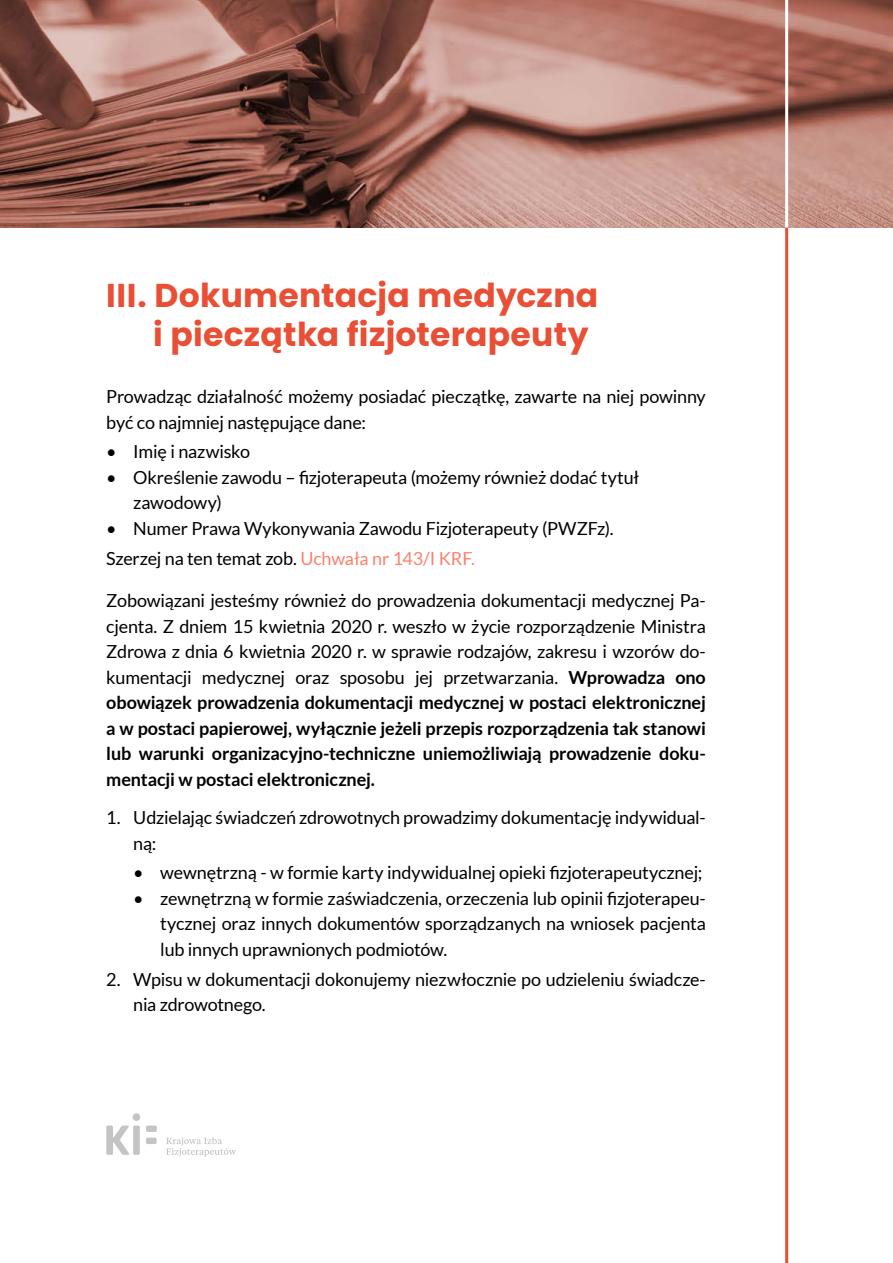
<style>
.page{position:relative;width:893px;height:1263px;background:#fff}
.page>*{position:absolute;margin:0;border:0;box-sizing:border-box;transform-origin:0 0}
.t1{font:700 33px/39px "Poppins";letter-spacing:.01em;color:#e94f35;text-align:right}
.t2{font:18px/25.5px "Lato";letter-spacing:-.01em;color:#000}
.t3{font:700 18px/25.5px "Lato";letter-spacing:-.01em;color:#000;text-align:justify}
.s1{color:#fa826e}
.s2{font-weight:400}
</style>
<div class="page">
<svg style="left:106px;top:1125px;width:23px;height:30px"></svg>
<div style="left:133px;top:1125px;width:7px;height:30px;background:#c4c4c4;border-radius:2px"></div>
<div style="left:146px;top:1125px;width:11px;height:7px;background:#c4c4c4;border-radius:2px"></div>
<div style="left:146px;top:1137px;width:11px;height:7px;background:#c4c4c4;border-radius:2px"></div>
<svg style="left:166px;top:1137px;width:70px;height:20px"></svg>
<div style="left:133px;top:1113px;width:7px;height:8px;background:#c4c4c4;border-radius:50%"></div>
<img style="left:0;top:0;width:893px;height:227px">
<hr style="left:785px;top:227px;width:3px;height:1036px;background:#e94f35">
<hr style="left:785px;top:0;width:3px;height:227px;background:#fff">
<h1 class="t1" style="left:106px;top:276px;width:493px">III. Dokumentacja medyczna i pieczątka fizjoterapeuty</h1>
<p class="t2" style="left:106px;top:384px;width:601px">Prowadząc działalność możemy posiadać pieczątkę, zawarte na niej powinny być co najmniej następujące dane:</p>
<p class="t2" style="left:106px;top:439px;width:145px">• Imię i nazwisko</p>
<p class="t2" style="left:133px;top:465px;width:508px;text-indent:-27px">• Określenie zawodu – fizjoterapeuta (możemy również dodać tytuł zawodowy)</p>
<p class="t2" style="left:106px;top:513px;width:509px;line-height:29.7px">• Numer Prawa Wykonywania Zawodu Fizjoterapeuty (PWZFz).<br>Szerzej na ten temat zob. <span class="s1">Uchwała nr 143/I KRF.</span></p>
<p class="t3" style="left:106px;top:588px;width:601px"><span class="s2">Zobowiązani jesteśmy również do prowadzenia dokumentacji medycznej Pa&shy;cjenta. Z dniem 15 kwietnia 2020 r. weszło w życie rozporządzenie Ministra Zdrowa z dnia 6 kwietnia 2020 r. w sprawie rodzajów, zakresu i wzorów do&shy;kumentacji medycznej oraz sposobu jej przetwarzania.</span> Wprowadza ono obowiązek prowadzenia dokumentacji medycznej w postaci elektronicznej a w postaci papierowej, wyłącznie jeżeli przepis rozporządzenia tak stanowi lub warunki organizacyjno-techniczne uniemożliwiają prowadzenie doku&shy;mentacji w postaci elektronicznej.</p>
<p class="t2" style="left:133px;top:805px;width:574px;text-indent:-27px">1. Udzielając świadczeń zdrowotnych prowadzimy dokumentację indywidual&shy;ną:</p>
<p class="t2" style="left:133px;top:860px;width:571px">• wewnętrzną - w formie karty indywidualnej opieki fizjoterapeutycznej;</p>
<p class="t2" style="left:160px;top:885px;width:547px;text-align:justify;text-indent:-27px">• zewnętrzną w formie zaświadczenia, orzeczenia lub opinii fizjoterapeu&shy;tycznej oraz innych dokumentów sporządzanych na wniosek pacjenta lub innych uprawnionych podmiotów.</p>
<p class="t2" style="left:133px;top:966px;width:574px;text-indent:-27px">2. Wpisu w dokumentacji dokonujemy niezwłocznie po udzieleniu świadcze&shy;nia zdrowotnego.</p>
</div>
